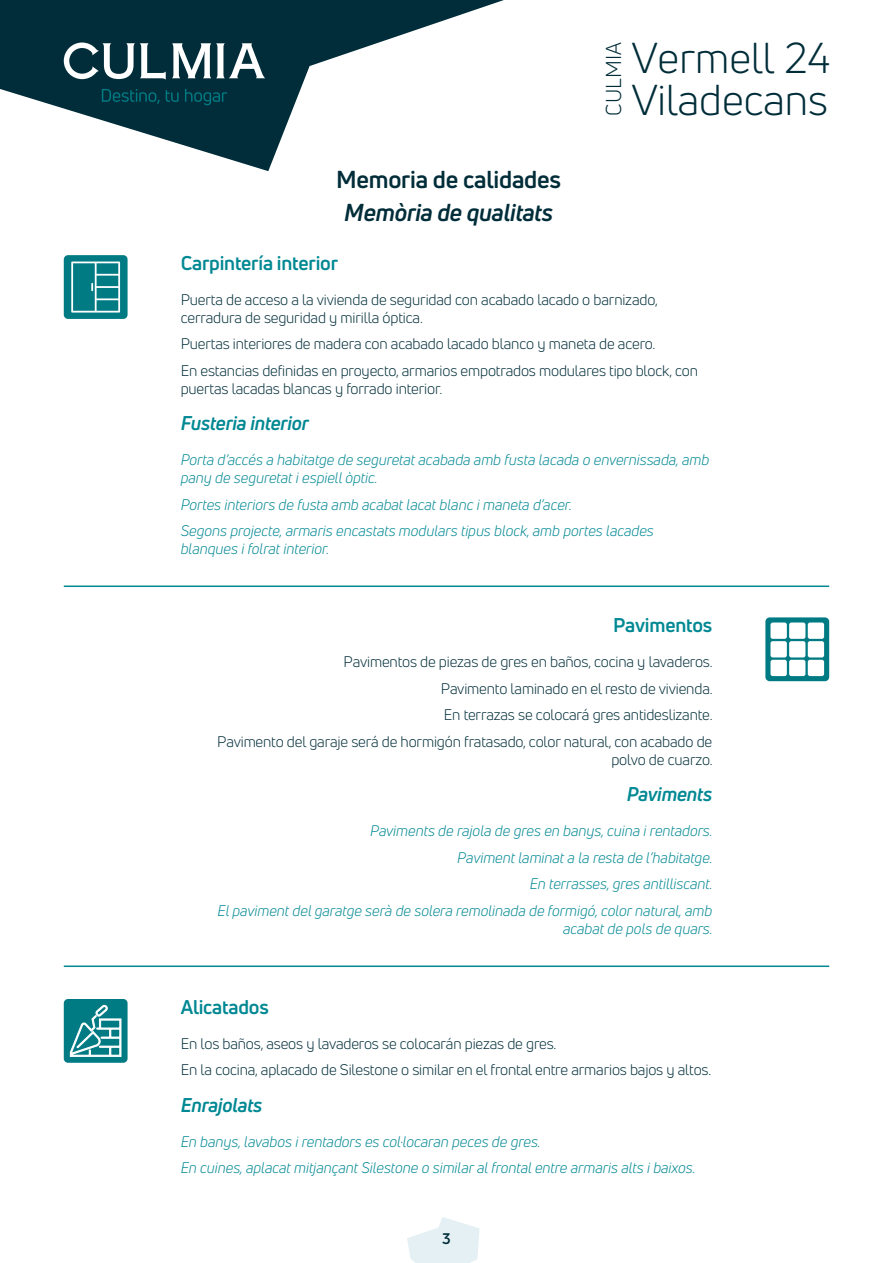
<style>
.page{position:relative;width:893px;height:1263px;background:#fff}
.page>*{position:absolute;margin:0;border:0;box-sizing:border-box;transform-origin:0 0}
.t1{font:42.3px/41.4px "Uni Neue";color:#002d39}
.t2{font:700 24px "Uni Neue";letter-spacing:-.01em;color:#002d39}
.t3{font:italic 700 24px "Uni Neue";letter-spacing:-.01em;color:#002d39}
.t4{font:21.15px "Uni Neue";color:#002d39}
.t5{font:700 19.5px "Uni Neue";letter-spacing:-.01em;color:#008893}
.t6{font:italic 700 19.5px "Uni Neue";letter-spacing:-.01em;color:#008893}
.t7{font:15px/26.5px "Uni Neue";letter-spacing:-.01em;color:#002d39}
.t8{font:italic 15px/26.5px "Uni Neue";color:#008893}
.t9{font:700 15px "Uni Neue";color:#002d39}
</style>
<div class="page">
<svg style="left:0;top:0;width:504px;height:171px"></svg>
<svg style="left:407px;top:1217px;width:73px;height:46px"></svg>
<svg style="left:172px;top:43px;width:93px;height:35px"></svg>
<svg style="left:64px;top:43px;width:102px;height:37px"></svg>
<svg style="left:102px;top:89px;width:125px;height:16px;background:#003e49"></svg>
<div style="left:64px;top:255px;width:64px;height:64px;background:#007b84;border-radius:4px"></div>
<svg style="left:71px;top:261px;width:49px;height:52px"></svg>
<hr style="left:64px;top:585px;width:765px;height:2px;background:#008893">
<hr style="left:64px;top:965px;width:765px;height:2px;background:#008893">
<svg style="left:765px;top:617px;width:64px;height:64px;background:#12848c"></svg>
<div style="left:771px;top:623px;width:15px;height:15px;background:#fff"></div>
<div style="left:770px;top:622px;width:17px;height:17px;border:2px solid #fff"></div>
<div style="left:771px;top:661px;width:15px;height:14px;background:#fff"></div>
<div style="left:770px;top:660px;width:17px;height:16px;border:2px solid #fff"></div>
<div style="left:790px;top:661px;width:14px;height:14px;background:#fff"></div>
<div style="left:789px;top:660px;width:16px;height:16px;border:2px solid #fff"></div>
<div style="left:809px;top:661px;width:14px;height:14px;background:#fff"></div>
<div style="left:808px;top:660px;width:16px;height:16px;border:2px solid #fff"></div>
<div style="left:790px;top:623px;width:14px;height:15px;background:#fff"></div>
<div style="left:789px;top:622px;width:16px;height:17px;border:2px solid #fff"></div>
<div style="left:809px;top:623px;width:14px;height:15px;background:#fff"></div>
<div style="left:808px;top:622px;width:16px;height:17px;border:2px solid #fff"></div>
<div style="left:771px;top:642px;width:15px;height:14px;background:#fff"></div>
<div style="left:770px;top:641px;width:17px;height:16px;border:2px solid #fff"></div>
<div style="left:790px;top:642px;width:14px;height:14px;background:#fff"></div>
<div style="left:789px;top:641px;width:16px;height:16px;border:2px solid #fff"></div>
<div style="left:809px;top:642px;width:14px;height:14px;background:#fff"></div>
<div style="left:808px;top:641px;width:16px;height:16px;border:2px solid #fff"></div>
<div style="left:64px;top:999px;width:64px;height:64px;background:#007b84;border-radius:4px"></div>
<svg style="left:69px;top:1004px;width:53px;height:53px"></svg>
<h2 class="t2" style="left:336px;top:164px;width:226px">Memoria de calidades</h2>
<h2 class="t3" style="left:344px;top:198px;width:210px">Memòria de qualitats</h2>
<h3 class="t4" style="left:601px;top:116px;width:74px;rotate:-90deg">CULMIA</h3>
<h1 class="t1" style="left:632px;top:37px;width:200px">Vermell 24<br>Viladecans</h1>
<h3 class="t5" style="left:181px;top:251px;width:159px">Carpintería interior</h3>
<p class="t7" style="left:181px;top:290px;width:479px;line-height:18px">Puerta de acceso a la vivienda de seguridad con acabado lacado o barnizado, cerradura de seguridad y mirilla óptica.</p>
<p class="t7" style="left:181px;top:331px;width:519px">Puertas interiores de madera con acabado lacado blanco y maneta de acero.<br>En estancias definidas en proyecto, armarios empotrados modulares tipo block, con</p>
<p class="t7" style="left:181px;top:375px;width:263px">puertas lacadas blancas y forrado interior.</p>
<h3 class="t6" style="left:181px;top:411px;width:130px">Fusteria interior</h3>
<p class="t8" style="left:181px;top:451px;width:530px;line-height:18px">Porta d’accés a habitatge de seguretat acabada amb fusta lacada o envernissada, amb pany de seguretat i espiell òptic.</p>
<p class="t8" style="left:181px;top:491px;width:475px">Portes interiors de fusta amb acabat lacat blanc i maneta d’acer.<br>Segons projecte, armaris encastats modulars tipus block, amb portes lacades</p>
<p class="t8" style="left:181px;top:536px;width:150px">blanques i folrat interior.</p>
<h3 class="t5" style="left:613px;top:613px;width:100px">Pavimentos</h3>
<p class="t7" style="left:217px;top:648px;width:497px;text-align:right">Pavimentos de piezas de gres en baños, cocina y lavaderos.<br>Pavimento laminado en el resto de vivienda.<br>En terrazas se colocará gres antideslizante.<br>Pavimento del garaje será de hormigón fratasado, color natural, con acabado de</p>
<p class="t7" style="left:611px;top:746px;width:103px">polvo de cuarzo.</p>
<h3 class="t6" style="left:627px;top:782px;width:87px">Paviments</h3>
<p class="t8" style="left:218px;top:817px;width:496px;text-align:right">Paviments de rajola de gres en banys, cuina i rentadors.<br>Paviment laminat a la resta de l’habitatge.<br>En terrasses, gres antilliscant.<br>El paviment del garatge serà de solera remolinada de formigó, color natural, amb</p>
<p class="t8" style="left:563px;top:915px;width:151px">acabat de pols de quars.</p>
<h3 class="t5" style="left:181px;top:994px;width:90px">Alicatados</h3>
<p class="t7" style="left:181px;top:1030px;width:532px">En los baños, aseos y lavaderos se colocarán piezas de gres.<br>En la cocina, aplacado de Silestone o similar en el frontal entre armarios bajos y altos.</p>
<h3 class="t6" style="left:181px;top:1092px;width:83px">Enrajolats</h3>
<p class="t8" style="left:181px;top:1128px;width:516px">En banys, lavabos i rentadors es col·locaran peces de gres.<br>En cuines, aplacat mitjançant Silestone o similar al frontal entre armaris alts i baixos.</p>
<p class="t9" style="left:442px;top:1229px;width:10px">3</p>
</div>
